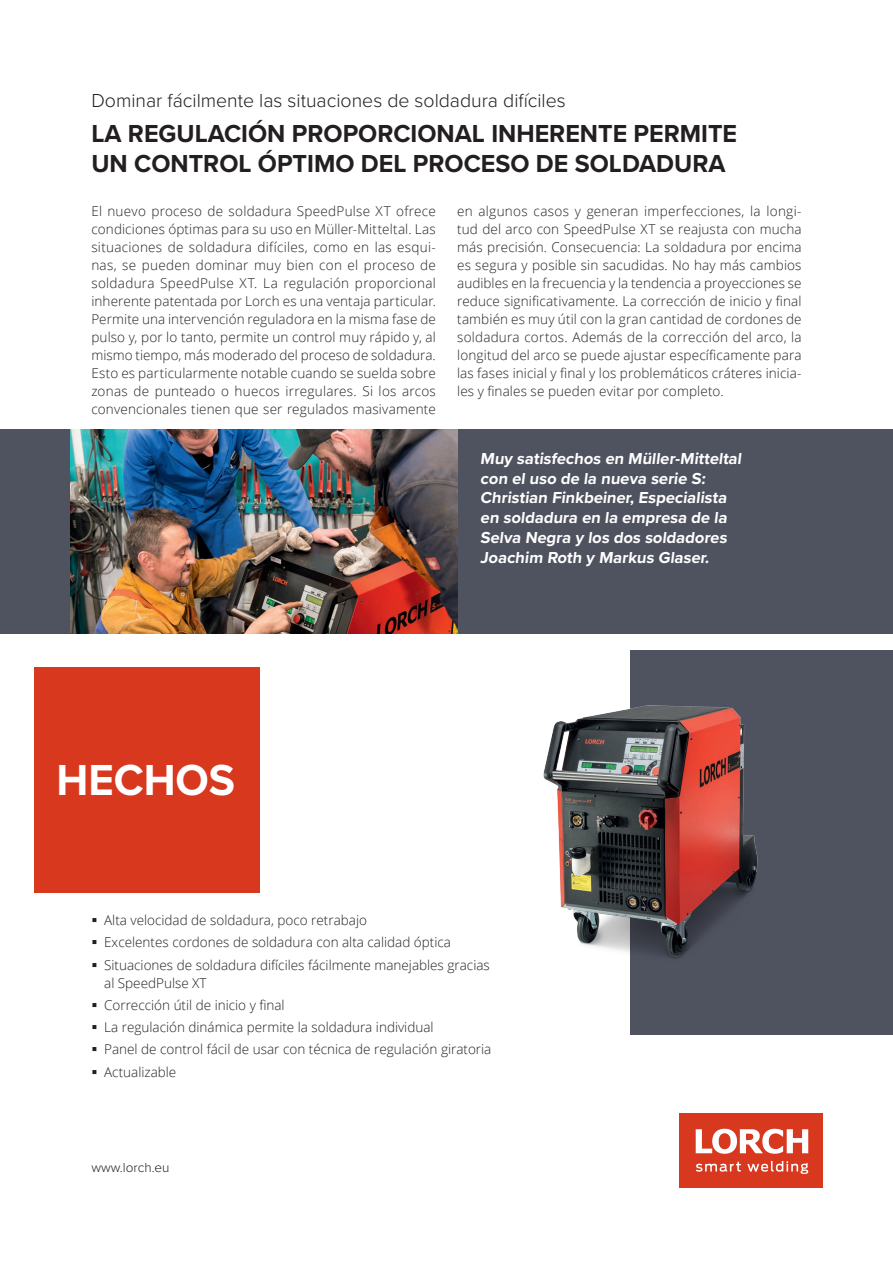
<style>
.page{position:relative;width:893px;height:1263px;background:#fff}
.page>*{position:absolute;margin:0;border:0;box-sizing:border-box;transform-origin:0 0}
.t1{font:700 45px "Proxima Nova";color:#fff}
.t2{font:700 25.5px/30.6px "Proxima Nova";color:#231f20}
.t3{font:300 19.5px "Proxima Nova";color:#231f20}
.t4{font:700 16.5px/19.8px "Proxima Nova";letter-spacing:-.18em;color:#fff}
.t5{font:300 13.5px/18px "Open Sans";color:#231f20;text-align:justify}
.t6{font:300 13.5px "Proxima Nova";color:#231f20}
</style>
<div class="page">
<div style="left:34px;top:668px;width:225px;height:225px;background:#d8381e"></div>
<div style="left:680px;top:1113px;width:143px;height:74px;background:#d8381e"></div>
<svg style="left:696px;top:1129px;width:112px;height:25px"></svg>
<svg style="left:696px;top:1161px;width:112px;height:13px"></svg>
<div style="left:0;top:429px;width:72px;height:205px;background:#4f5360"></div>
<div style="left:630px;top:651px;width:263px;height:384px;background:#4f5360"></div>
<img style="left:543px;top:705px;width:215px;height:254px">
<div style="left:457px;top:429px;width:436px;height:205px;background:#4f5360"></div>
<img style="left:70px;top:429px;width:387px;height:205px">
<h3 class="t3" style="left:91px;top:86px;width:476px">Dominar fácilmente las situaciones de soldadura difíciles</h3>
<h2 class="t2" style="left:91px;top:117px;width:647px">La regulación proporcional inherente permite un control óptimo del proceso de soldadura</h2>
<p class="t5" style="left:91px;top:202px;width:346px">El nuevo proceso de soldadura SpeedPulse XT ofrece condiciones óptimas para su uso en Müller-Mitteltal. Las situaciones de soldadura difíciles, como en las esqui&shy;nas, se pueden dominar muy bien con el proceso de soldadura SpeedPulse XT. La regulación proporcional inherente patentada por Lorch es una ventaja particular.<br>Permite una intervención reguladora en la misma fase de pulso y, por lo tanto, permite un control muy rápido y, al mismo tiempo, más moderado del proceso de soldadura.<br>Esto es particularmente notable cuando se suelda sobre zonas de punteado o huecos irregulares. Si los arcos convencionales tienen que ser regulados masivamente</p>
<p class="t5" style="left:457px;top:202px;width:346px">en algunos casos y generan imperfecciones, la longi&shy;tud del arco con SpeedPulse XT se reajusta con mucha más precisión. Consecuencia: La soldadura por encima es segura y posible sin sacudidas. No hay más cambios audibles en la frecuencia y la tendencia a proyecciones se reduce significativamente. La corrección de inicio y final también es muy útil con la gran cantidad de cordones de soldadura cortos. Además de la corrección del arco, la longitud del arco se puede ajustar específicamente para las fases inicial y final y los problemáticos cráteres inicia&shy;les y finales se pueden evitar por completo.</p>
<h1 class="t1" style="left:57px;top:746px;width:175px">Hechos</h1>
<p class="t4" style="left:480px;top:448px;width:266px">M uy satisfechos en M üller-Mitteltal con el uso de la nueva serie S:<br>Christian Finkbeiner, Especialista en soldadura en la empresa de la<br>Selva Negra y los dos soldadores<br>Joachim Roth y Markus Glaser.</p>
<p class="t5" style="left:104px;top:909px;width:387px;line-height:22.2px;text-align:left">Alta velocidad de soldadura, poco retrabajo<br>Excelentes cordones de soldadura con alta calidad óptica<br>Situaciones de soldadura difíciles fácilmente manejables gracias</p>
<p class="t5" style="left:104px;top:971px;width:389px;line-height:22.2px;text-align:left">al SpeedPulse XT<br>Corrección útil de inicio y final<br>La regulación dinámica permite la soldadura individual<br>Panel de control fácil de usar con técnica de regulación giratoria Actualizable</p>
<p class="t6" style="left:91px;top:1157px;width:80px">www.lorch.eu</p>
</div>
